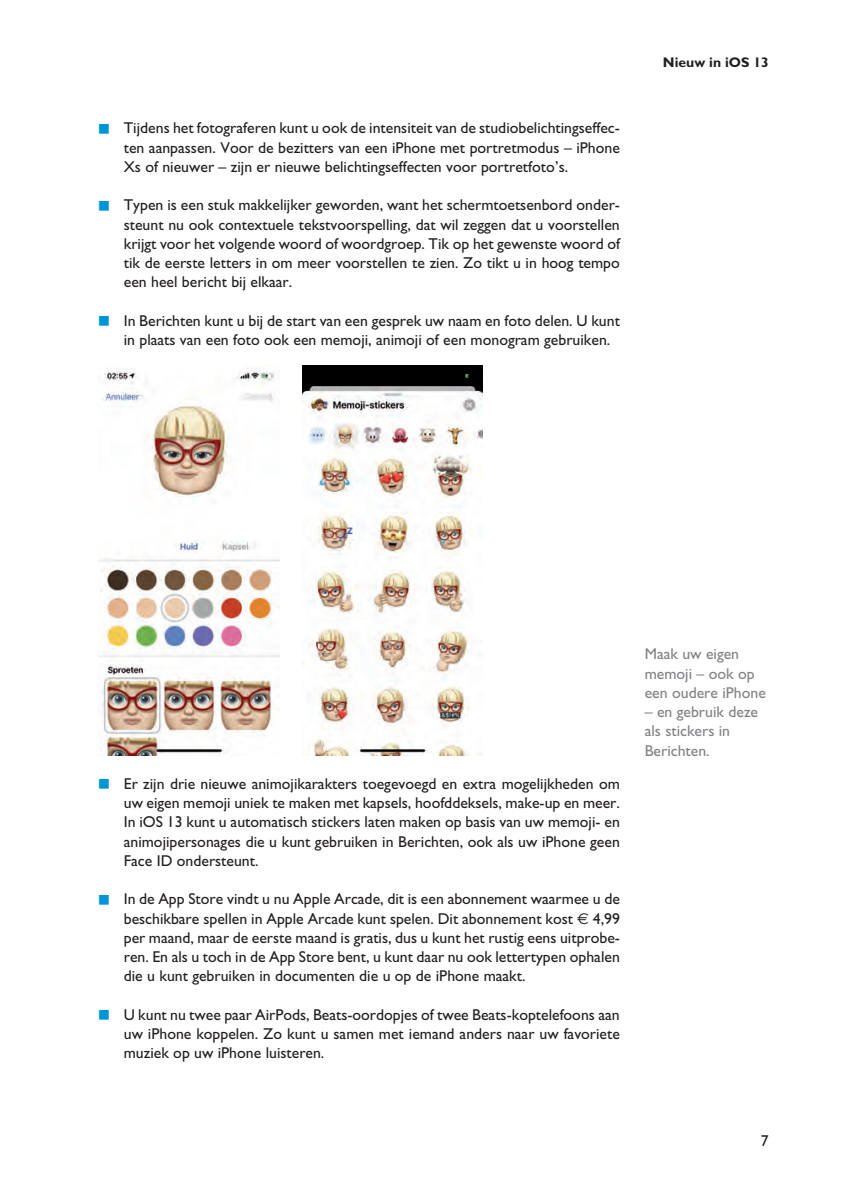
<style>
.page{position:relative;width:843px;height:1191px;background:#fff}
.page>*{position:absolute;margin:0;border:0;box-sizing:border-box;transform-origin:0 0}
.t1{font:15.75px/19.2px "Gill Sans";color:#231f20;text-align:justify}
.t2{font:15.75px/19.2px "Gill Sans";color:#808285}
.t3{font:700 14px "Gill Sans";color:#231f20}
.s1{color:#0095d9}
.s2{font-family:"Euro Sans"}
</style>
<div class="page">
<img style="left:99px;top:367px;width:180px;height:388px">
<img style="left:303px;top:366px;width:180px;height:389px">
<p class="t1" style="left:124px;top:120px;width:498px;text-indent:-25px"><span class="s1">■</span> Tijdens het fotograferen kunt u ook de intensiteit van de studiobelichtingseffec&shy;ten aanpassen. Voor de bezitters van een iPhone met portretmodus – iPhone Xs of nieuwer – zijn er nieuwe belichtingseffecten voor portretfoto’s.</p>
<p class="t1" style="left:124px;top:197px;width:498px;text-indent:-25px"><span class="s1">■</span> Typen is een stuk makkelijker geworden, want het schermtoetsenbord onder&shy;steunt nu ook contextuele tekstvoorspelling, dat wil zeggen dat u voorstellen krijgt voor het volgende woord of woordgroep. Tik op het gewenste woord of tik de eerste letters in om meer voorstellen te zien. Zo tikt u in hoog tempo een heel bericht bij elkaar.</p>
<p class="t1" style="left:124px;top:313px;width:498px;text-indent:-25px"><span class="s1">■</span> In Berichten kunt u bij de start van een gesprek uw naam en foto delen. U kunt in plaats van een foto ook een memoji, animoji of een monogram gebruiken.</p>
<p class="t3" style="left:663px;top:57px;width:108px">Nieuw in iOS 13</p>
<p class="t1" style="left:124px;top:775px;width:498px;text-indent:-25px"><span class="s1">■</span> Er zijn drie nieuwe animojikarakters toegevoegd en extra mogelijkheden om uw eigen memoji uniek te maken met kapsels, hoofddeksels, make-up en meer.<br>In iOS 13 kunt u automatisch stickers laten maken op basis van uw memoji- en animojipersonages die u kunt gebruiken in Berichten, ook als uw iPhone geen Face ID ondersteunt.</p>
<p class="t1" style="left:124px;top:891px;width:498px;text-indent:-25px"><span class="s1">■</span> In de App Store vindt u nu Apple Arcade, dit is een abonnement waarmee u de beschikbare spellen in Apple Arcade kunt spelen. Dit abonnement kost <span class="s2">€</span> 4,99 per maand, maar de eerste maand is gratis, dus u kunt het rustig eens uitprobe&shy;ren. En als u toch in de App Store bent, u kunt daar nu ook lettertypen ophalen die u kunt gebruiken in documenten die u op de iPhone maakt.</p>
<p class="t1" style="left:124px;top:1006px;width:498px;text-indent:-25px"><span class="s1">■</span> U kunt nu twee paar AirPods, Beats-oordopjes of twee Beats-koptelefoons aan uw iPhone koppelen. Zo kunt u samen met iemand anders naar uw favoriete muziek op uw iPhone luisteren.</p>
<p class="t2" style="left:645px;top:646px;width:123px">Maak uw eigen memoji – ook op een oudere iPhone</p>
<p class="t2" style="left:645px;top:704px;width:115px">– en gebruik deze als stickers in<br>Berichten.</p>
<p class="t1" style="left:761px;top:1133px;width:9px">7</p>
</div>
